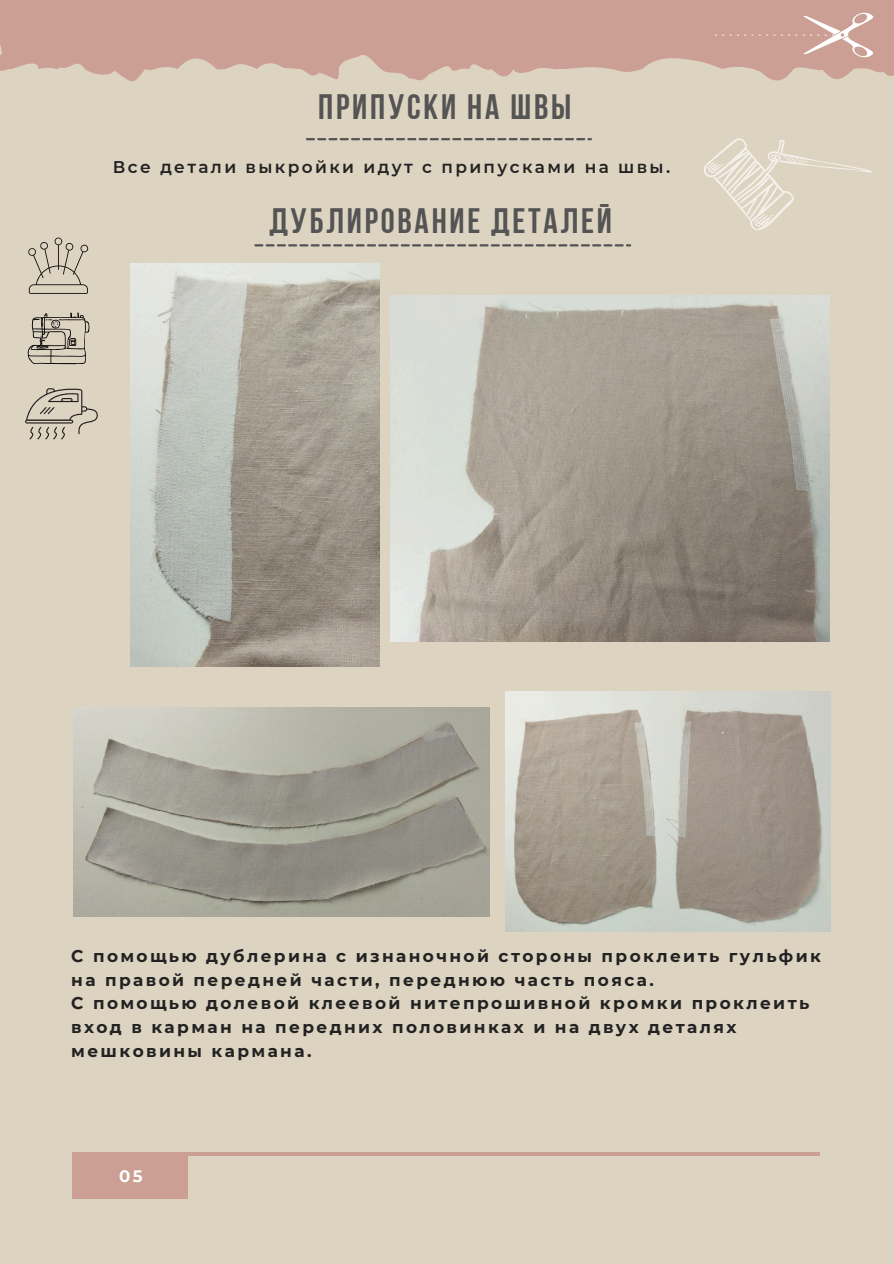
<style>
.page{position:relative;width:894px;height:1264px;background:#fff}
.page>*{position:absolute;margin:0;border:0;box-sizing:border-box;transform-origin:0 0}
.t1{font:35.25px "Bebas Neue Cyrillic";letter-spacing:.08em;color:#545454}
.t2{font:700 16.95px/23.7px "Montserrat";letter-spacing:.14em;color:#222}
.t3{font:600 16.95px "Montserrat";letter-spacing:.14em;color:#222}
.t4{font:700 16.5px "Montserrat";color:#fff}
</style>
<div class="page">
<div style="left:0;top:0;width:893px;height:1263px;background:#ddd3c1"></div>
<div style="left:72px;top:1152px;width:115px;height:46px;background:#cb9f94"></div>
<hr style="left:72px;top:1152px;width:747px;height:3px;background:#cb9f94">
<svg style="left:0;top:0;width:893px;height:81px;fill:#cb9f94"></svg>
<svg style="left:744px;top:12px;width:131px;height:46px;background:#d0a99f"></svg>
<svg style="left:722px;top:35px;width:16px;height:1px"></svg>
<svg style="left:306px;top:138px;width:285px;height:2px"></svg>
<svg style="left:28px;top:237px;width:61px;height:57px"></svg>
<svg style="left:28px;top:312px;width:61px;height:53px"></svg>
<svg style="left:25px;top:388px;width:73px;height:51px"></svg>
<svg style="left:704px;top:138px;width:168px;height:93px"></svg>
<svg style="left:254px;top:244px;width:377px;height:2px"></svg>
<img style="left:131px;top:263px;width:248px;height:403px">
<img style="left:390px;top:295px;width:439px;height:346px">
<img style="left:73px;top:707px;width:416px;height:209px">
<img style="left:506px;top:691px;width:324px;height:240px">
<h1 class="t1" style="left:318px;top:92px;width:254px">припуски на швы</h1>
<p class="t3" style="left:113px;top:157px;width:558px">Все детали выкройки идут с припусками на швы.</p>
<p class="t1" style="left:270px;top:206px;width:343px">дублирование деталей</p>
<p class="t2" style="left:71px;top:944px;width:751px">С помощью дублерина с изнаночной стороны проклеить гульфик на правой передней части, переднюю часть пояса.</p>
<p class="t2" style="left:71px;top:991px;width:739px">С помощью долевой клеевой нитепрошивной кромки проклеить вход в карман на передних половинках и на двух деталях мешковины кармана.</p>
<p class="t4" style="left:119px;top:1166px;width:25px">05</p>
</div>
